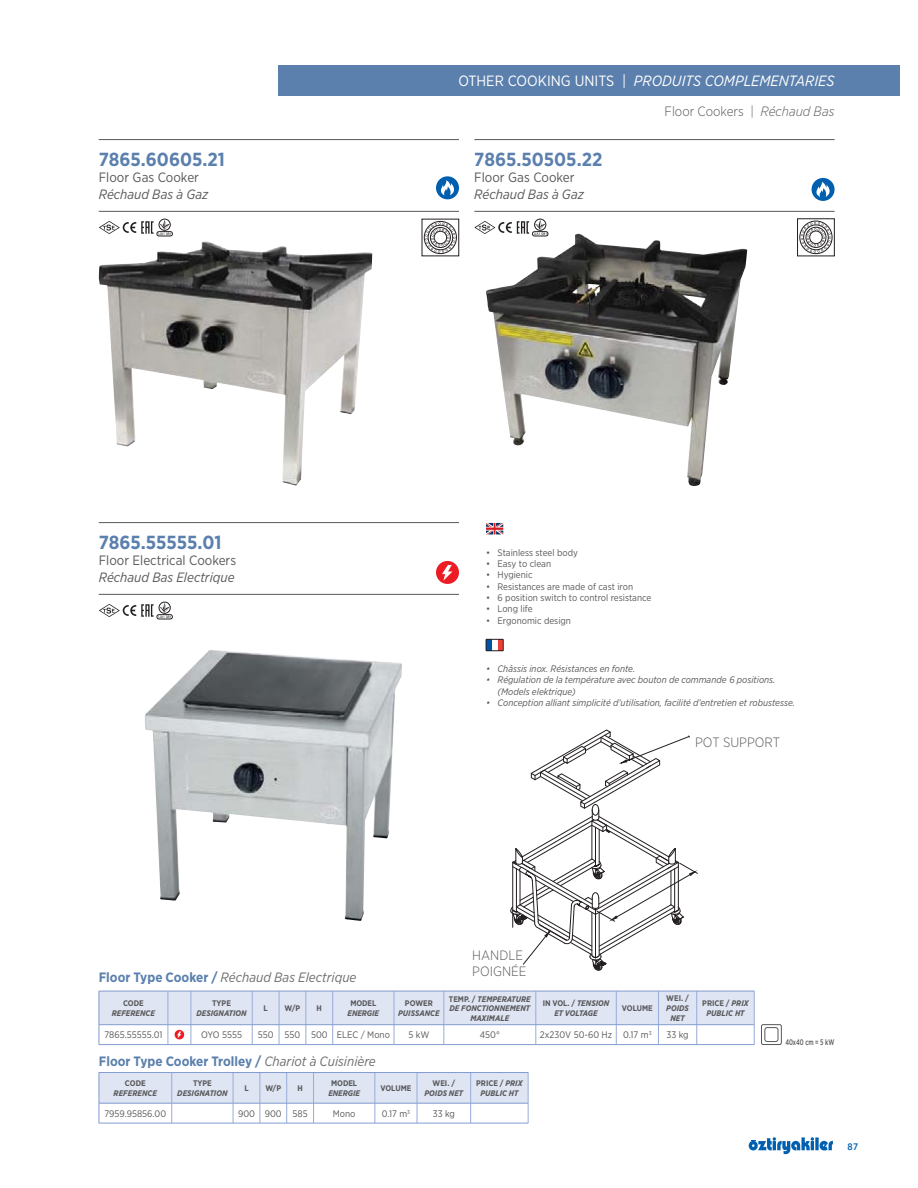
<style>
.page{position:relative;width:918px;height:1188px;background:#fff}
.page>*{position:absolute;margin:0;border:0;box-sizing:border-box;transform-origin:0 0}
.t1{font:700 18.9px "Gotham Narrow";color:#5b80ad}
.t2{font:italic 14.85px "Gotham Narrow";color:#fff}
.t3{font:13.5px "Gotham Narrow";color:#58595b}
.t4{font:italic 13.5px "Gotham Narrow";color:#58595b}
.t5{font:300 13.5px/16.2px "Gotham Narrow";color:#58595b}
.t6{font:700 13.5px "Gotham Narrow";color:#5b80ad}
.t7{font:italic 13.5px "Gotham Narrow";color:#6d6e70}
.t8{font:9.45px "Gotham Narrow";color:#58595b}
.t9{font:italic 9.45px/11.4px "Gotham Narrow";color:#58595b}
.t10{font:500 9.45px "Gotham Narrow";color:#0060af}
.t11{font:italic 700 8.1px/9.4px "Gotham Narrow";color:#58595b;text-align:center}
.t12{font:700 8.1px "Gotham Narrow";color:#58595b}
.t13{font:500 8.1px "Gotham Narrow";color:#58595b;scale:.77 1}
.s1{font-style:normal}
.s2{font-style:italic}
.s3{font-weight:700;font-style:normal;color:#5b80ad}
.s4{font-weight:400;font-style:italic;color:#6d6e70}
</style>
<div class="page">
<svg style="left:749px;top:1137px;width:84px;height:17px"></svg>
<div style="left:279px;top:65px;width:613px;height:31px;background:#5b80ad"></div>
<hr style="left:474px;top:139px;width:361px;height:1px;background:#58595b">
<hr style="left:474px;top:211px;width:361px;height:1px;background:#58595b">
<div style="left:797px;top:219px;width:38px;height:37px;border:1px solid #231f20"></div>
<svg style="left:801px;top:222px;width:30px;height:31px"></svg>
<div style="left:800px;top:221px;width:32px;height:33px;border:1px solid #231f20;border-radius:50%"></div>
<div style="left:803px;top:225px;width:25px;height:25px;border:1px solid #231f20;border-radius:50%"></div>
<div style="left:806px;top:227px;width:20px;height:21px;border:1px solid #231f20;border-radius:50%"></div>
<div style="left:810px;top:231px;width:12px;height:13px;border:1px solid #231f20;border-radius:50%"></div>
<div style="left:812px;top:178px;width:23px;height:23px;background:#0060af;border-radius:50%"></div>
<svg style="left:816px;top:182px;width:18px;height:15px"></svg>
<div style="left:159px;top:219px;width:11px;height:12px;border:1px solid #231f20;border-radius:50%"></div>
<div style="left:157px;top:232px;width:15px;height:4px;border:1px solid #231f20;border-radius:2px"></div>
<svg style="left:99px;top:220px;width:72px;height:15px"></svg>
<div style="left:534px;top:219px;width:12px;height:12px;border:1px solid #231f20;border-radius:50%"></div>
<div style="left:532px;top:232px;width:16px;height:4px;border:1px solid #231f20;border-radius:2px"></div>
<svg style="left:474px;top:220px;width:72px;height:14px"></svg>
<img style="left:99px;top:241px;width:273px;height:245px">
<hr style="left:99px;top:139px;width:360px;height:1px;background:#58595b">
<hr style="left:99px;top:211px;width:360px;height:1px;background:#58595b">
<svg style="left:425px;top:222px;width:31px;height:31px"></svg>
<div style="left:424px;top:221px;width:33px;height:33px;border:1px solid #231f20;border-radius:50%"></div>
<div style="left:428px;top:225px;width:25px;height:25px;border:1px solid #231f20;border-radius:50%"></div>
<div style="left:430px;top:227px;width:21px;height:21px;border:1px solid #231f20;border-radius:50%"></div>
<div style="left:434px;top:231px;width:13px;height:13px;border:1px solid #231f20;border-radius:50%"></div>
<svg style="left:436px;top:176px;width:23px;height:23px"></svg>
<svg style="left:441px;top:180px;width:17px;height:15px"></svg>
<img style="left:486px;top:234px;width:261px;height:252px">
<svg style="left:486px;top:523px;width:17px;height:11px"></svg>
<svg style="left:486px;top:639px;width:18px;height:12px"></svg>
<hr style="left:99px;top:522px;width:360px;height:1px;background:#58595b">
<hr style="left:99px;top:594px;width:360px;height:1px;background:#58595b">
<div style="left:436px;top:561px;width:23px;height:23px;background:#ed1c24;border-radius:50%"></div>
<svg style="left:442px;top:565px;width:11px;height:16px"></svg>
<img style="left:145px;top:650px;width:257px;height:271px">
<svg style="left:510px;top:730px;width:188px;height:241px"></svg>
<hr style="left:99px;top:1044px;width:655px;height:1px;background:#819bd0">
<svg style="left:99px;top:991px;width:656px;height:53px"></svg>
<div style="left:765px;top:1027px;width:13px;height:15px;border:1px solid #58595b;border-radius:3px"></div>
<div style="left:761px;top:1024px;width:21px;height:21px;border:1px solid #58595b;border-radius:2px"></div>
<hr style="left:99px;top:1072px;width:73px;height:1px;background:#819bd0">
<hr style="left:172px;top:1072px;width:356px;height:1px;background:#819bd0">
<svg style="left:99px;top:1073px;width:430px;height:50px"></svg>
<hr style="left:172px;top:1103px;width:356px;height:1px;background:#819bd0">
<hr style="left:99px;top:1123px;width:429px;height:1px;background:#819bd0">
<div style="left:159px;top:602px;width:11px;height:12px;border:1px solid #231f20;border-radius:50%"></div>
<div style="left:157px;top:615px;width:15px;height:4px;border:1px solid #231f20;border-radius:2px"></div>
<svg style="left:99px;top:603px;width:72px;height:15px"></svg>
<h1 class="t1" style="left:99px;top:149px;width:128px">7865.60605.21</h1>
<h3 class="t3" style="left:99px;top:173px;width:102px">Floor Gas Cooker</h3>
<h3 class="t4" style="left:99px;top:189px;width:111px">Réchaud Bas à Gaz</h3>
<h2 class="t2" style="left:458px;top:76px;width:378px"><span class="s1">OTHER COOKING UNITS |</span> PRODUITS COMPLEMENTARIES</h2>
<h1 class="t1" style="left:474px;top:149px;width:130px">7865.50505.22</h1>
<h3 class="t3" style="left:474px;top:173px;width:102px">Floor Gas Cooker</h3>
<h3 class="t4" style="left:474px;top:189px;width:111px">Réchaud Bas à Gaz</h3>
<h3 class="t5" style="left:665px;top:104px;width:171px">Floor Cookers | <span class="s2">Réchaud Bas</span></h3>
<h1 class="t1" style="left:99px;top:532px;width:124px">7865.55555.01</h1>
<h3 class="t3" style="left:99px;top:556px;width:139px">Floor Electrical Cookers</h3>
<h3 class="t4" style="left:99px;top:572px;width:137px">Réchaud Bas Electrique</h3>
<p class="t8" style="left:486px;top:549px;width:93px">• Stainless steel body</p>
<p class="t8" style="left:486px;top:560px;width:67px">• Easy to clean</p>
<p class="t8" style="left:486px;top:572px;width:48px">• Hygienic</p>
<p class="t8" style="left:486px;top:583px;width:149px">• Resistances are made of cast iron</p>
<p class="t8" style="left:486px;top:594px;width:167px">• 6 position switch to control resistance</p>
<p class="t8" style="left:486px;top:606px;width:48px">• Long life</p>
<p class="t8" style="left:486px;top:617px;width:86px">• Ergonomic design</p>
<p class="t9" style="left:486px;top:663px;width:151px">• Châssis inox. Résistances en fonte.</p>
<p class="t9" style="left:498px;top:675px;width:279px;text-indent:-11px">• Régulation de la température avec bouton de commande 6 positions. (Models elektrique)</p>
<p class="t9" style="left:486px;top:697px;width:310px">• Conception alliant simplicité d’utilisation, facilité d’entretien et robustesse.</p>
<h3 class="t5" style="left:695px;top:735px;width:87px">POT SUPPORT</h3>
<h3 class="t7" style="left:99px;top:972px;width:259px"><span class="s3">Floor Type Cooker /</span> Réchaud Bas Electrique</h3>
<p class="t12" style="left:123px;top:999px;width:22px">CODE</p>
<p class="t11" style="left:112px;top:1009px;width:45px">REFERENCE</p>
<p class="t12" style="left:212px;top:999px;width:20px">TYPE</p>
<p class="t11" style="left:196px;top:1009px;width:52px">DESIGNATION</p>
<p class="t12" style="left:350px;top:999px;width:28px">MODEL</p>
<p class="t11" style="left:348px;top:1009px;width:33px">ENERGIE</p>
<p class="t12" style="left:264px;top:1004px;width:6px">L</p>
<p class="t12" style="left:285px;top:1004px;width:17px">W/P</p>
<p class="t12" style="left:317px;top:1004px;width:7px">H</p>
<p class="t12" style="left:405px;top:999px;width:29px">POWER</p>
<p class="t11" style="left:398px;top:1009px;width:43px">PUISSANCE</p>
<h3 class="t5" style="left:472px;top:948px;width:56px">HANDLE<br>POIGNÉE</h3>
<p class="t11" style="left:449px;top:995px;width:83px"><span class="s1">TEMP. /</span> TEMPERATURE<br>DE FONCTIONNEMENT<br>MAXIMALE</p>
<p class="t11" style="left:543px;top:1000px;width:68px"><span class="s1">IN VOL. /</span> TENSION<br>ET VOLTAGE</p>
<p class="t12" style="left:622px;top:1004px;width:32px">VOLUME</p>
<p class="t12" style="left:666px;top:994px;width:24px">WEI. /</p>
<p class="t11" style="left:666px;top:1004px;width:24px">POIDS<br>NET</p>
<p class="t11" style="left:702px;top:999px;width:48px"><span class="s1">PRICE /</span> PRIX<br>PUBLIC HT</p>
<p class="t8" style="left:104px;top:1032px;width:59px">7865.55555.01</p>
<p class="t8" style="left:201px;top:1032px;width:42px">OYO 5555</p>
<p class="t8" style="left:258px;top:1032px;width:134px">550 550 500 ELEC / Mono</p>
<p class="t8" style="left:408px;top:1032px;width:23px">5 kW</p>
<p class="t8" style="left:480px;top:1032px;width:22px">450°</p>
<p class="t8" style="left:540px;top:1032px;width:113px">2x230V 50-60 Hz 0.17 m<sup>3</sup></p>
<p class="t8" style="left:667px;top:1032px;width:24px">33 kg</p>
<h3 class="t6" style="left:99px;top:1053px;width:278px">Floor Type Cooker Trolley / <span class="s4">Chariot à Cuisinière</span></h3>
<p class="t12" style="left:125px;top:1079px;width:22px">CODE</p>
<p class="t11" style="left:114px;top:1089px;width:45px">REFERENCE</p>
<p class="t12" style="left:193px;top:1079px;width:20px">TYPE</p>
<p class="t11" style="left:177px;top:1089px;width:52px">DESIGNATION</p>
<p class="t12" style="left:331px;top:1079px;width:28px">MODEL</p>
<p class="t11" style="left:328px;top:1089px;width:33px">ENERGIE</p>
<p class="t12" style="left:244px;top:1084px;width:6px">L</p>
<p class="t12" style="left:265px;top:1084px;width:17px">W/P</p>
<p class="t12" style="left:297px;top:1084px;width:7px">H</p>
<p class="t12" style="left:380px;top:1084px;width:32px">VOLUME</p>
<p class="t12" style="left:433px;top:1079px;width:24px">WEI. /</p>
<p class="t11" style="left:424px;top:1089px;width:40px">POIDS NET</p>
<p class="t11" style="left:476px;top:1079px;width:48px"><span class="s1">PRICE /</span> PRIX<br>PUBLIC HT</p>
<p class="t8" style="left:105px;top:1110px;width:63px">7959.95856.00</p>
<p class="t8" style="left:238px;top:1110px;width:71px">900 900 585</p>
<p class="t8" style="left:333px;top:1110px;width:24px">Mono</p>
<p class="t8" style="left:382px;top:1110px;width:30px">0.17 m<sup>3</sup></p>
<p class="t8" style="left:433px;top:1110px;width:24px">33 kg</p>
<p class="t13" style="left:785px;top:1037px;width:65px">40x40 cm = 5 kW</p>
<p class="t10" style="left:847px;top:1141px;width:12px">87</p>
</div>
